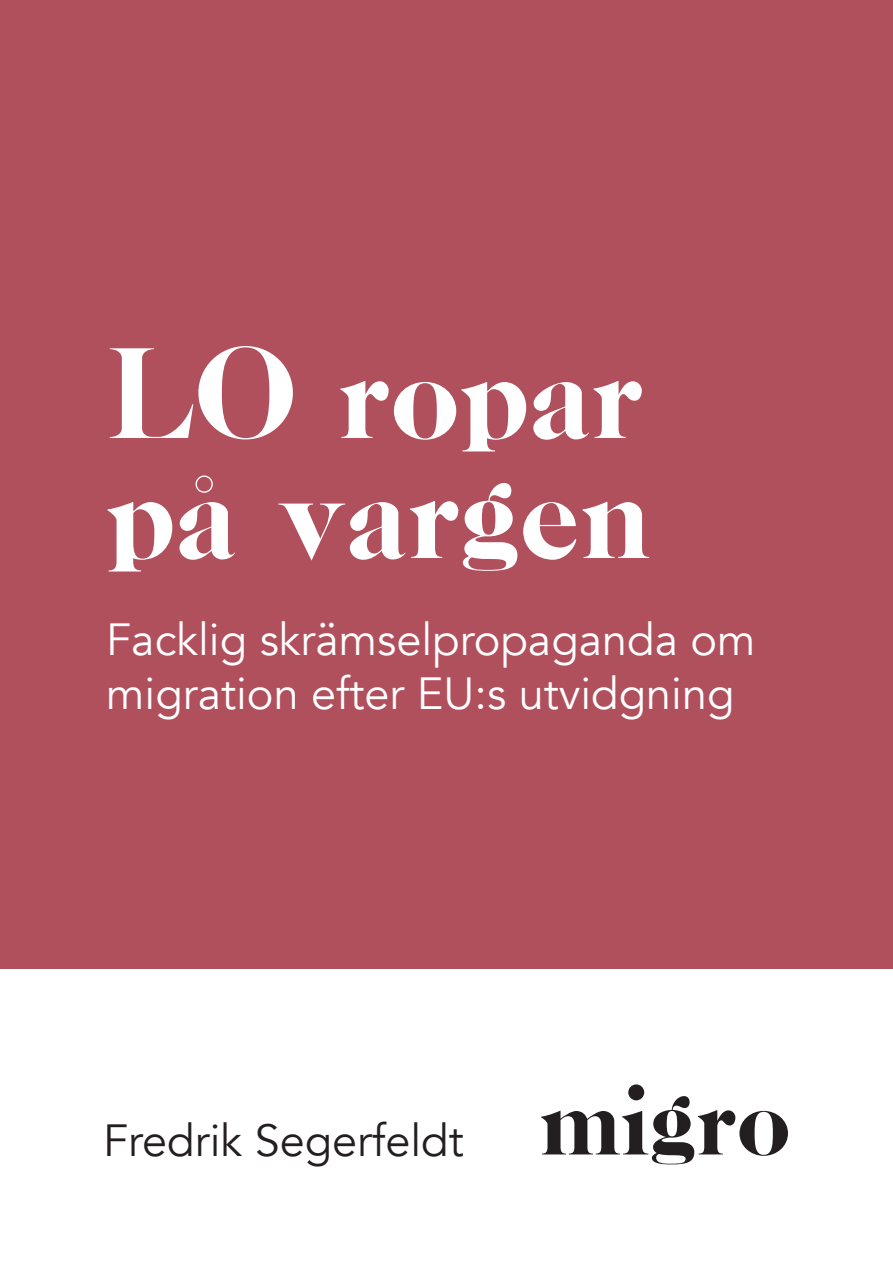
<style>
.page{position:relative;width:893px;height:1263px;background:#fff}
.page>*{position:absolute;margin:0;border:0;box-sizing:border-box;transform-origin:0 0}
.t1{font:135px/120px "Caslon CP";color:#fff}
.t2{font:105px "Caslon CP";color:#231f20}
.t3{font:45px/54px "Avenir";color:#fff}
.t4{font:45px "Avenir";color:#231f20}
</style>
<div class="page">
<div style="left:0;top:0;width:893px;height:968px;background:#b1505d"></div>
<h1 class="t1" style="left:106px;top:333px;width:546px">LO ropar på vargen</h1>
<p class="t3" style="left:106px;top:613px;width:651px">Facklig skrämselpropaganda om migration efter EU:s utvidgning</p>
<p class="t4" style="left:103px;top:1113px;width:362px">Fredrik Segerfeldt</p>
<h2 class="t2" style="left:540px;top:1064px;width:253px">migro</h2>
</div>
